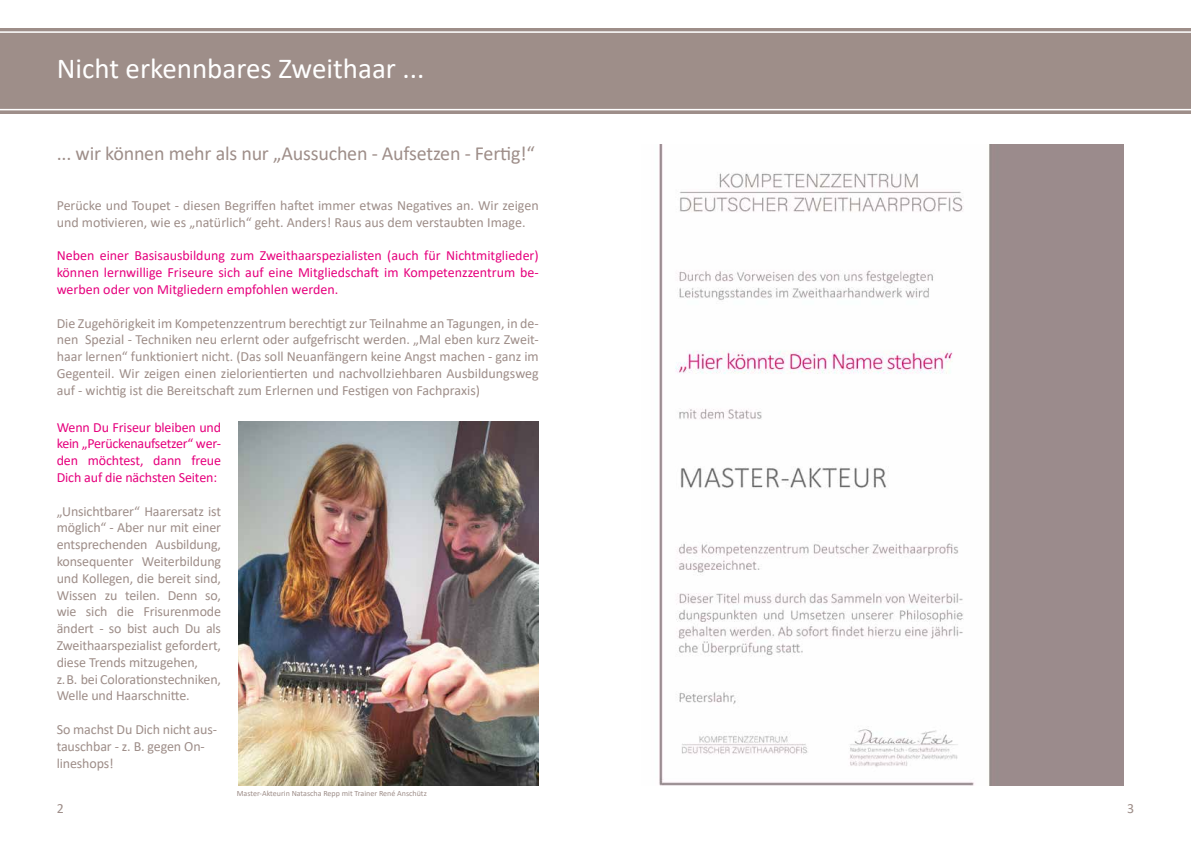
<style>
.page{position:relative;width:1191px;height:842px;background:#fff}
.page>*{position:absolute;margin:0;border:0;box-sizing:border-box;transform-origin:0 0}
.t1{font:29px "Calibri";color:#fff}
.t2{font:20px "Calibri";letter-spacing:-.01em;color:#9e8e89}
.t3{font:14px/16.8px "Calibri";letter-spacing:-.01em;color:#9e8e89}
.t4{font:14px/16.8px "Calibri";letter-spacing:-.01em;color:#e6007d;text-align:justify}
.t5{font:8px "Calibri";color:#9e8e89}
</style>
<div class="page">
<svg style="left:0;top:28px;width:1191px;height:86px;background:#a3948f"></svg>
<div style="left:0;top:31px;width:1191px;height:79px;background:#9e8e89"></div>
<img style="left:238px;top:421px;width:301px;height:364px">
<img style="left:659px;top:145px;width:464px;height:640px">
<h1 class="t1" style="left:57px;top:49px;width:369px">Nicht erkennbares Zweithaar ...</h1>
<h2 class="t2" style="left:57px;top:139px;width:480px">... wir können mehr als nur „Aussuchen - Aufsetzen - Fertig!“</h2>
<p class="t3" style="left:57px;top:197px;width:483px">Perücke und Toupet - diesen Begriffen haftet immer etwas Negatives an. Wir zeigen und motivieren, wie es „natürlich“ geht. Anders! Raus aus dem verstaubten Image.</p>
<p class="t4" style="left:57px;top:247px;width:483px">Neben einer Basisausbildung zum Zweithaarspezialisten (auch für Nichtmitglieder) können lernwillige Friseure sich auf eine Mitgliedschaft im Kompetenzzentrum be&shy;werben oder von Mitgliedern empfohlen werden.</p>
<p class="t3" style="left:57px;top:314px;width:483px;text-align:justify">Die Zugehörigkeit im Kompetenzzentrum berechtigt zur Teilnahme an Tagungen, in de&shy;nen Spezial - Techniken neu erlernt oder aufgefrischt werden. „Mal eben kurz Zweit&shy;haar lernen“ funktioniert nicht. (Das soll Neuanfängern keine Angst machen - ganz im Gegenteil. Wir zeigen einen zielorientierten und nachvollziehbaren Ausbildungsweg auf - wichtig ist die Bereitschaft zum Erlernen und Festigen von Fachpraxis)</p>
<p class="t4" style="left:57px;top:418px;width:166px">Wenn Du Friseur bleiben und kein „Perückenaufsetzer“ wer&shy;den möchtest, dann freue Dich auf die nächsten Seiten:</p>
<p class="t3" style="left:57px;top:502px;width:166px">„Unsichtbarer“ Haarersatz ist möglich“ - Aber nur mit einer entsprechenden Ausbildung, konsequenter Weiterbildung und Kollegen, die bereit sind,<br>Wissen zu teilen. Denn so, wie sich die Frisurenmode ändert - so bist auch Du als<br>Zweithaarspezialist gefordert, diese Trends mitzugehen,<br>z. B. bei Colorationstechniken,<br>Welle und Haarschnitte.</p>
<p class="t3" style="left:57px;top:720px;width:162px">So machst Du Dich nicht aus&shy;tauschbar - z. B. gegen On&shy;lineshops!</p>
<p class="t5" style="left:237px;top:787px;width:191px">Master-Akteurin Natascha Repp mit Trainer René Anschütz</p>
<p class="t3" style="left:57px;top:799px;width:9px">2</p>
<p class="t3" style="left:1127px;top:799px;width:9px">3</p>
</div>
